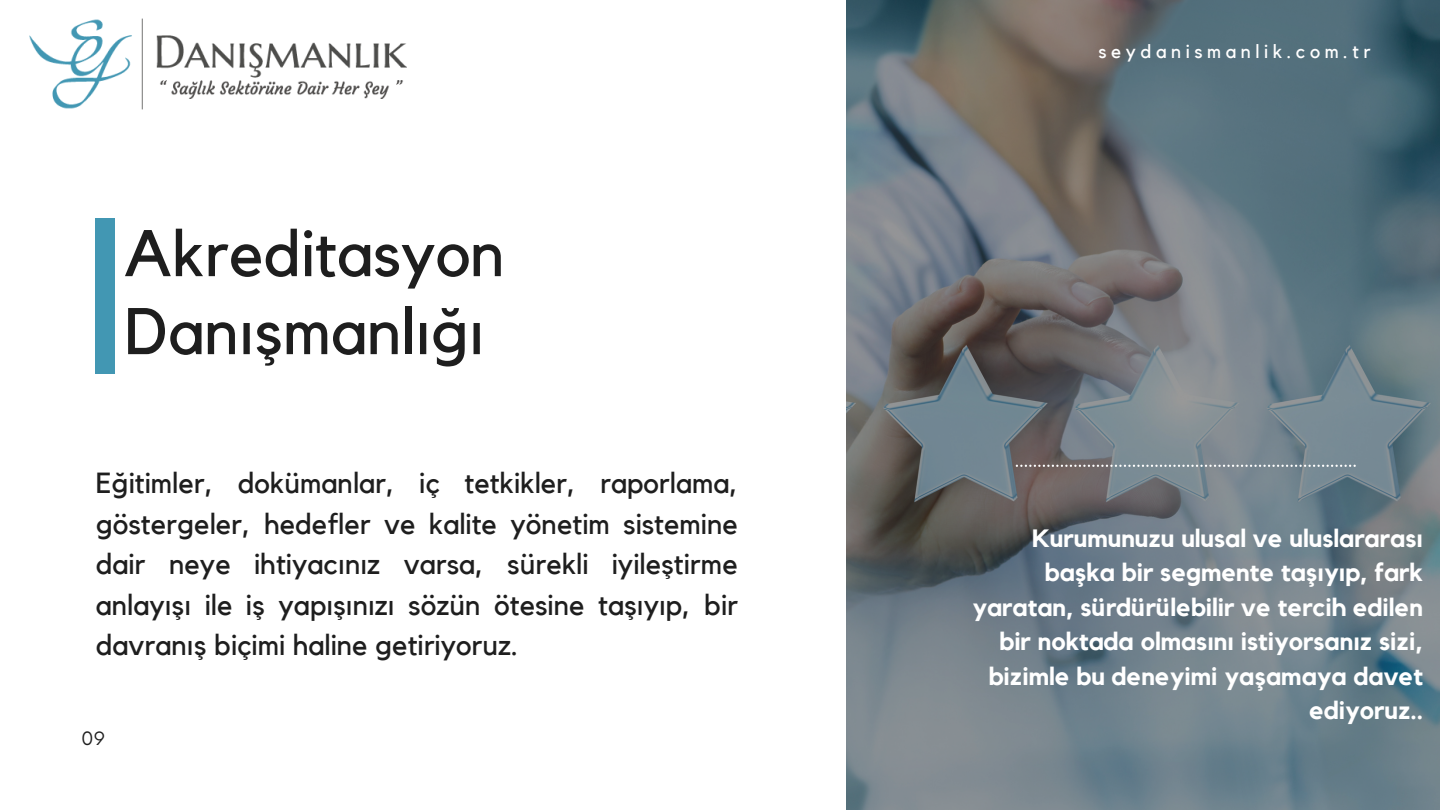
<style>
.page{position:relative;width:1440px;height:810px;background:#fff}
.page>*{position:absolute;margin:0;border:0;box-sizing:border-box;transform-origin:0 0}
.t1{font:65.1px/78px "Kollektif";color:#1e1e1e}
.t2{font:29px/40.5px "Kollektif";color:#1e1e1e;text-align:justify}
.t3{font:700 25px/34.5px "Kollektif";color:#fff;text-align:right}
.t4{font:19px "Kollektif";letter-spacing:.24em;color:#fff}
.t5{font:18px "Now";color:#1e1e1e}
</style>
<div class="page">
<img style="left:846px;top:0;width:594px;height:810px">
<svg style="left:1016px;top:465px;width:340px;height:2px"></svg>
<div style="left:96px;top:218px;width:19px;height:156px;background:#4297b3"></div>
<img style="left:29px;top:19px;width:377px;height:90px">
<h1 class="t1" style="left:124px;top:217px;width:382px">Akreditasyon<br>Danışmanlığı</h1>
<p class="t2" style="left:96px;top:464px;width:644px">Eğitimler, dokümanlar, iç tetkikler, raporlama, göstergeler, hedefler ve kalite yönetim sistemine dair neye ihtiyacınız varsa, sürekli iyileştirme anlayışı ile iş yapışınızı sözün ötesine taşıyıp, bir davranış biçimi haline getiriyoruz.</p>
<p class="t5" style="left:81px;top:729px;width:26px">09</p>
<p class="t4" style="left:1099px;top:43px;width:274px">seydanismanlik.com.tr</p>
<p class="t3" style="left:972px;top:522px;width:452px">Kurumunuzu ulusal ve uluslararası başka bir segmente taşıyıp, fark yaratan, sürdürülebilir ve tercih edilen bir noktada olmasını istiyorsanız sizi, bizimle bu deneyimi yaşamaya davet ediyoruz..</p>
</div>
